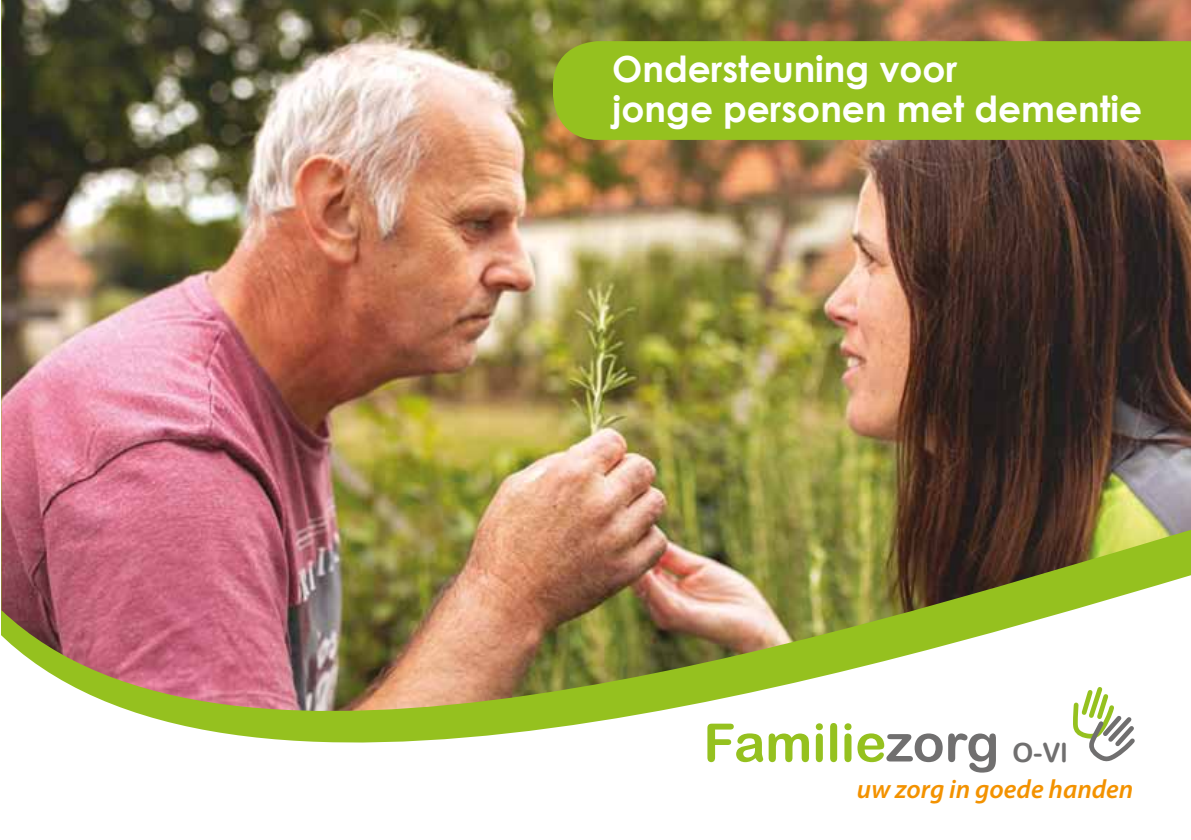
<style>
.page{position:relative;width:1191px;height:840px;background:#fff}
.page>*{position:absolute;margin:0;border:0;box-sizing:border-box;transform-origin:0 0}
.t1{font:52.8px "Arial Rounded MT Bold";color:#95c11f}
.t2{font:700 36px/40px "Century Gothic";color:#fff}
.t3{font:italic 600 26.4px "Myriad Pro";color:#f39200}
.s1{color:#706f6f}
.s2{font-size:26.4px;color:#706f6f}
</style>
<div class="page">
<svg style="left:134px;top:712px;width:1001px;height:50px"></svg>
<img style="left:1px;top:0;width:1190px;height:712px">
<div style="left:553px;top:41px;width:638px;height:99px;background:#95c11f"></div>
<p class="t2" style="left:612px;top:48px;width:531px">Ondersteuning voor<br>jonge personen met dementie</p>
<p class="t1" style="left:703px;top:711px;width:366px">Familie<span class="s1">zorg</span> <span class="s2">O-Vl</span></p>
<p class="t3" style="left:857px;top:771px;width:278px">uw zorg in goede handen</p>
</div>
